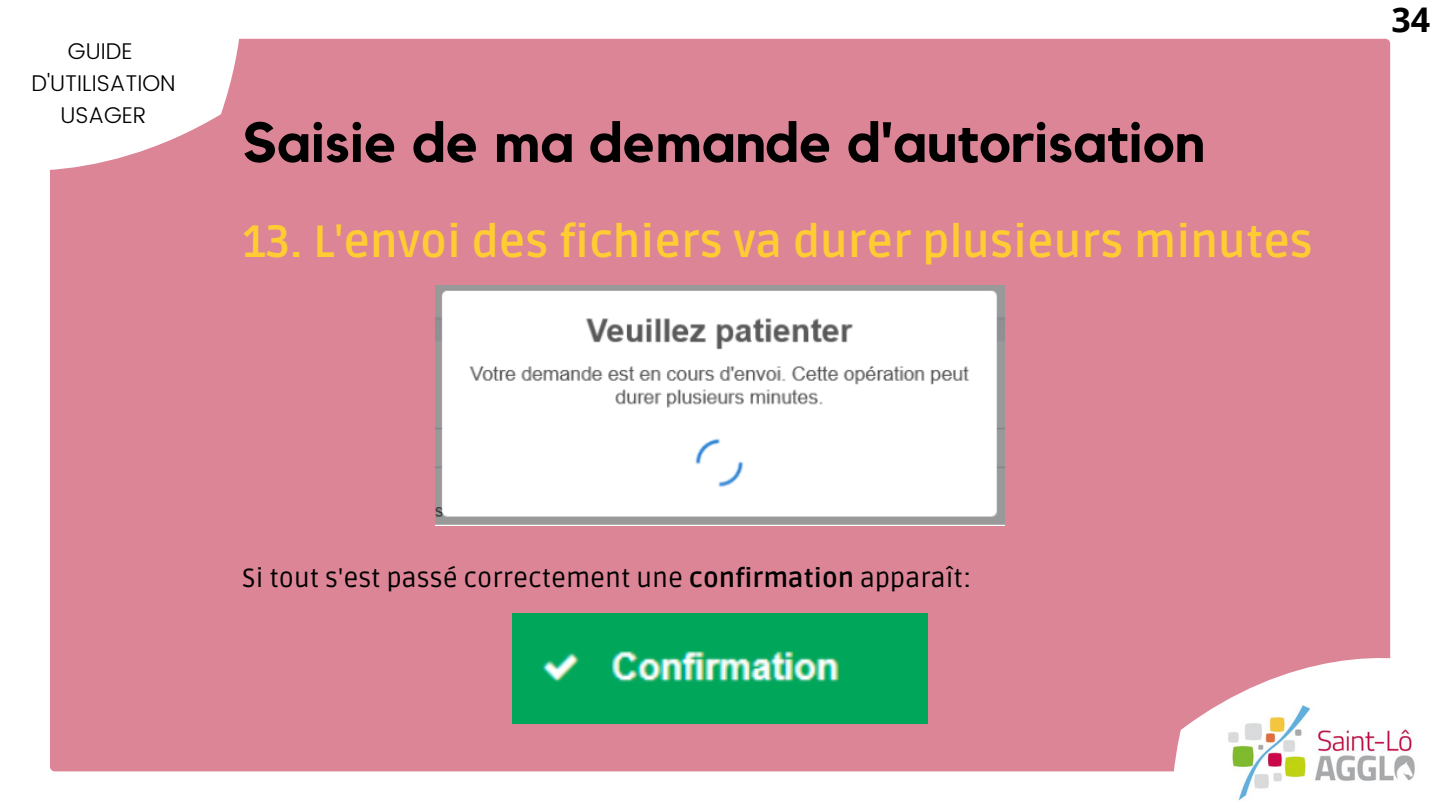
<style>
.page{position:relative;width:1440px;height:810px;background:#fff}
.page>*{position:absolute;margin:0;border:0;box-sizing:border-box;transform-origin:0 0}
.t1{font:700 56px "Kollektif";color:#000}
.t2{font:700 45px "Ruda";color:#fc3}
.t3{font:700 34px "Open Sans";color:#000}
.t4{font:26.3px "Ruda";color:#000}
.t5{font:300 22.8px/31.9px "Poppins";color:#000;text-align:center}
.s1{font-weight:700}
</style>
<div class="page">
<div style="left:50px;top:39px;width:1340px;height:732px;background:#dc8597"></div>
<svg style="left:1069px;top:556px;width:322px;height:216px;background:#e094a4"></svg>
<img style="left:1219px;top:705px;width:196px;height:95px">
<svg style="left:50px;top:38px;width:315px;height:254px;fill:#dc8597"></svg>
<img style="left:436px;top:285px;width:568px;height:240px">
<img style="left:513px;top:614px;width:414px;height:109px">
<p class="t5" style="left:32px;top:35px;width:145px">GUIDE<br>D'UTILISATION<br>USAGER</p>
<h1 class="t1" style="left:242px;top:117px;width:964px">Saisie de ma demande d'autorisation</h1>
<h2 class="t2" style="left:242px;top:216px;width:1072px">13. L'envoi des fichiers va durer plusieurs minutes</h2>
<p class="t3" style="left:1391px;top:-5px;width:40px">34</p>
<p class="t4" style="left:242px;top:563px;width:731px">Si tout s'est passé correctement une <span class="s1">confirmation</span> apparaît:</p>
</div>
